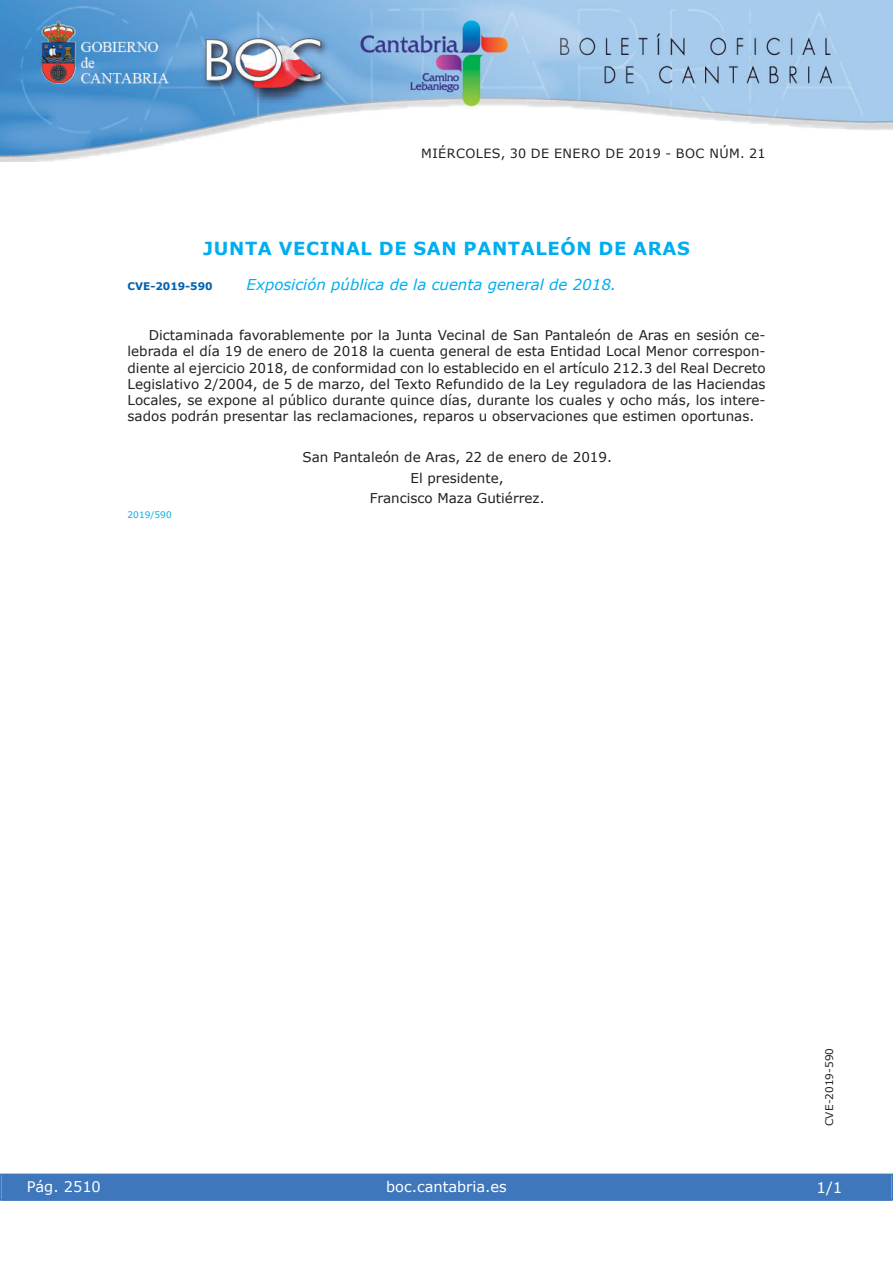
<style>
.page{position:relative;width:893px;height:1263px;background:#fff}
.page>*{position:absolute;margin:0;border:0;box-sizing:border-box;transform-origin:0 0}
.t1{font:700 18px "Verdana";letter-spacing:.035em;color:#00aeef}
.t2{font:italic 15px "Verdana";color:#00aeef}
.t3{font:15px "Verdana";color:#fff}
.t4{font:14.55px "Verdana";color:#fff}
.t5{font:13.5px/16.2px "Verdana";color:#231f20;text-align:justify}
.t6{font:12.75px "Verdana";letter-spacing:.035em;color:#231f20}
.t7{font:10.5px "Verdana";color:#231f20}
.t8{font:700 10.5px "Verdana";color:#0062b0}
.t9{font:9px "Verdana";color:#00aeef}
</style>
<div class="page">
<img style="left:0;top:0;width:893px;height:161px">
<div style="left:1px;top:1174px;width:890px;height:27px;background:#3e77bc"></div>
<div style="left:0;top:1174px;width:893px;height:27px;border:1px solid #3e77bc"></div>
<p class="t6" style="left:421px;top:145px;width:346px">MIÉRCOLES, 30 DE ENERO DE 2019 - BOC NÚM. 21</p>
<h1 class="t1" style="left:203px;top:237px;width:488px">JUNTA VECINAL DE SAN PANTALEÓN DE ARAS</h1>
<p class="t8" style="left:128px;top:279px;width:87px">CVE-2019-590</p>
<p class="t2" style="left:247px;top:275px;width:371px">Exposición pública de la cuenta general de 2018.</p>
<p class="t5" style="left:128px;top:327px;width:640px;text-indent:21px">Dictaminada favorablemente por la Junta Vecinal de San Pantaleón de Aras en sesión ce&shy;lebrada el día 19 de enero de 2018 la cuenta general de esta Entidad Local Menor correspon&shy;diente al ejercicio 2018, de conformidad con lo establecido en el artículo 212.3 del Real Decreto Legislativo 2/2004, de 5 de marzo, del Texto Refundido de la Ley reguladora de las Haciendas Locales, se expone al público durante quince días, durante los cuales y ocho más, los intere&shy;sados podrán presentar las reclamaciones, reparos u observaciones que estimen oportunas.</p>
<p class="t5" style="left:302px;top:447px;width:311px;line-height:20.4px;text-align:center">San Pantaleón de Aras, 22 de enero de 2019.<br>El presidente,<br>Francisco Maza Gutiérrez.</p>
<p class="t9" style="left:128px;top:509px;width:46px">2019/590</p>
<p class="t4" style="left:27px;top:1177px;width:76px">Pág. 2510</p>
<p class="t4" style="left:386px;top:1178px;width:122px">boc.cantabria.es</p>
<p class="t7" style="left:823px;top:1126px;width:80px;rotate:-90deg">CVE-2019-590</p>
<p class="t3" style="left:816px;top:1178px;width:27px">1/1</p>
</div>
